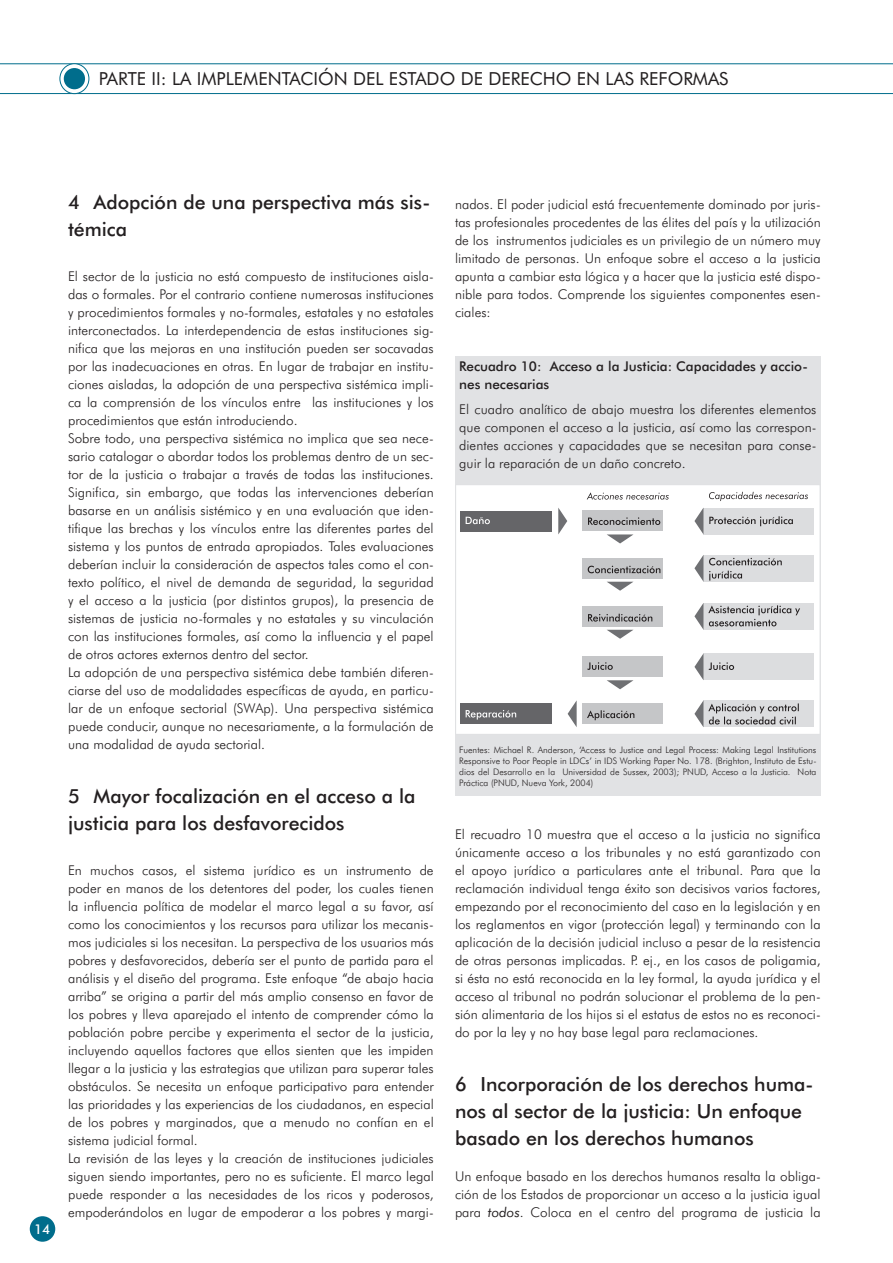
<style>
.page{position:relative;width:893px;height:1263px;background:#fff}
.page>*{position:absolute;margin:0;border:0;box-sizing:border-box;transform-origin:0 0}
._5_Chapo{font:500 19.5px/27px "Futura BT";color:#231f20}
._5_titel{font:18px "Futura BT";color:#231f20}
._6_Texte_courant{font:300 13.5px/18px "Futura BT";color:#231f20;text-align:justify}
._6_Texte_cour_Box{font:300 13.5px/18px "Futura BT";color:#231f20;text-align:justify}
._6_Texte_cour_Box_Al{font:500 13.5px/18px "Futura BT";color:#231f20}
.t1{font:500 13.5px "Futura BT";color:#fff}
.kleinst{font:300 9px/10.8px "Futura BT";color:#231f20;text-align:justify}
.s1{font-weight:400;font-style:italic}
</style>
<div class="page">
<div style="left:455px;top:356px;width:366px;height:440px;background:#e1e2e4"></div>
<div style="left:455px;top:484px;width:366px;height:251px;background:#fff;border:1px solid #e0e1e3"></div>
<hr style="left:0;top:63px;width:893px;height:1px;background:#006d8c">
<hr style="left:0;top:93px;width:893px;height:1px;background:#006d8c">
<svg style="left:60px;top:64px;width:29px;height:30px"></svg>
<div style="left:60px;top:63px;width:29px;height:31px;border:1px solid #006d8c;border-radius:50%"></div>
<div style="left:64px;top:68px;width:21px;height:21px;background:#006d8c;border-radius:50%"></div>
<div style="left:30px;top:1216px;width:25px;height:26px;background:#006d8c;border-radius:50%"></div>
<svg style="left:709px;top:492px;width:99px;height:9px"></svg>
<div style="left:460px;top:511px;width:92px;height:20px;background:#656568"></div>
<div style="left:460px;top:704px;width:92px;height:20px;background:#656568"></div>
<div style="left:583px;top:704px;width:80px;height:20px;background:#c5c6c8"></div>
<div style="left:583px;top:657px;width:80px;height:20px;background:#c5c6c8"></div>
<div style="left:583px;top:606px;width:80px;height:20px;background:#c5c6c8"></div>
<div style="left:583px;top:558px;width:80px;height:21px;background:#c5c6c8"></div>
<div style="left:583px;top:511px;width:80px;height:20px;background:#c5c6c8"></div>
<div style="left:703px;top:700px;width:111px;height:27px;background:#dcdddf"></div>
<div style="left:703px;top:653px;width:111px;height:27px;background:#dcdddf"></div>
<div style="left:703px;top:603px;width:111px;height:27px;background:#dcdddf"></div>
<div style="left:703px;top:555px;width:111px;height:27px;background:#dcdddf"></div>
<div style="left:703px;top:508px;width:111px;height:26px;background:#dcdddf"></div>
<svg style="left:466px;top:710px;width:50px;height:10px"></svg>
<svg style="left:466px;top:517px;width:24px;height:7px"></svg>
<svg style="left:587px;top:710px;width:47px;height:10px"></svg>
<svg style="left:587px;top:662px;width:26px;height:8px"></svg>
<svg style="left:588px;top:614px;width:64px;height:8px"></svg>
<svg style="left:588px;top:566px;width:72px;height:7px"></svg>
<svg style="left:588px;top:517px;width:72px;height:8px"></svg>
<svg style="left:587px;top:492px;width:82px;height:8px"></svg>
<svg style="left:709px;top:571px;width:33px;height:10px"></svg>
<svg style="left:709px;top:558px;width:73px;height:7px"></svg>
<svg style="left:709px;top:516px;width:84px;height:10px"></svg>
<svg style="left:694px;top:508px;width:9px;height:26px"></svg>
<svg style="left:694px;top:556px;width:9px;height:25px"></svg>
<svg style="left:607px;top:582px;width:26px;height:9px"></svg>
<svg style="left:607px;top:534px;width:26px;height:9px"></svg>
<svg style="left:607px;top:630px;width:26px;height:9px"></svg>
<svg style="left:607px;top:680px;width:26px;height:9px"></svg>
<svg style="left:568px;top:700px;width:9px;height:27px"></svg>
<svg style="left:558px;top:508px;width:9px;height:26px"></svg>
<svg style="left:694px;top:603px;width:106px;height:27px"></svg>
<svg style="left:694px;top:653px;width:40px;height:27px"></svg>
<svg style="left:694px;top:700px;width:105px;height:27px"></svg>
<p class="_5_titel" style="left:99px;top:68px;width:629px">PARTE II : LA IMPLEMENTACIÓN DEL ESTADO DE DERECHO EN LAS REFORMAS</p>
<p class="t1" style="left:34px;top:1221px;width:18px">14</p>
<p class="_5_Chapo" style="left:68px;top:189px;width:364px">4 Adopción de una perspectiva más sis&shy;témica</p>
<p class="_6_Texte_courant" style="left:68px;top:267px;width:367px">El sector de la justicia no está compuesto de instituciones aisla&shy;das o formales. Por el contrario contiene numerosas instituciones y procedimientos formales y no-formales, estatales y no estatales interconectados. La interdependencia de estas instituciones sig&shy;nifica que las mejoras en una institución pueden ser socavadas por las inadecuaciones en otras. En lugar de trabajar en institu&shy;ciones aisladas, la adopción de una perspectiva sistémica impli&shy;ca la comprensión de los vínculos entre las instituciones y los procedimientos que están introduciendo.</p>
<p class="_6_Texte_courant" style="left:68px;top:429px;width:367px">Sobre todo, una perspectiva sistémica no implica que sea nece&shy;sario catalogar o abordar todos los problemas dentro de un sec&shy;tor de la justicia o trabajar a través de todas las instituciones.<br>Significa, sin embargo, que todas las intervenciones deberían basarse en un análisis sistémico y en una evaluación que iden&shy;tifique las brechas y los vínculos entre las diferentes partes del sistema y los puntos de entrada apropiados. Tales evaluaciones deberían incluir la consideración de aspectos tales como el con&shy;texto político, el nivel de demanda de seguridad, la seguridad y el acceso a la justicia (por distintos grupos), la presencia de sistemas de justicia no-formales y no estatales y su vinculación con las instituciones formales, así como la influencia y el papel de otros actores externos dentro del sector.</p>
<p class="_6_Texte_courant" style="left:68px;top:663px;width:367px">La adopción de una perspectiva sistémica debe también diferen&shy;ciarse del uso de modalidades específicas de ayuda, en particu&shy;lar de un enfoque sectorial (SWAp). Una perspectiva sistémica puede conducir, aunque no necesariamente, a la formulación de una modalidad de ayuda sectorial.</p>
<p class="_5_Chapo" style="left:68px;top:783px;width:349px">5 Mayor focalización en el acceso a la justicia para los desfavorecidos</p>
<p class="_6_Texte_courant" style="left:68px;top:861px;width:367px">En muchos casos, el sistema jurídico es un instrumento de poder en manos de los detentores del poder, los cuales tienen la influencia política de modelar el marco legal a su favor, así como los conocimientos y los recursos para utilizar los mecanis&shy;mos judiciales si los necesitan. La perspectiva de los usuarios más pobres y desfavorecidos, debería ser el punto de partida para el análisis y el diseño del programa. Este enfoque “de abajo hacia arriba” se origina a partir del más amplio consenso en favor de los pobres y lleva aparejado el intento de comprender cómo la población pobre percibe y experimenta el sector de la justicia, incluyendo aquellos factores que ellos sienten que les impiden llegar a la justicia y las estrategias que utilizan para superar tales obstáculos. Se necesita un enfoque participativo para entender las prioridades y las experiencias de los ciudadanos, en especial de los pobres y marginados, que a menudo no confían en el sistema judicial formal.</p>
<p class="_6_Texte_courant" style="left:68px;top:1149px;width:367px">La revisión de las leyes y la creación de instituciones judiciales siguen siendo importantes, pero no es suficiente. El marco legal puede responder a las necesidades de los ricos y poderosos, empoderándolos en lugar de empoderar a los pobres y margi-</p>
<p class="_6_Texte_courant" style="left:455px;top:195px;width:367px">nados. El poder judicial está frecuentemente dominado por juris&shy;tas profesionales procedentes de las élites del país y la utilización de los instrumentos judiciales es un privilegio de un número muy limitado de personas. Un enfoque sobre el acceso a la justicia apunta a cambiar esta lógica y a hacer que la justicia esté dispo&shy;nible para todos. Comprende los siguientes componentes esen&shy;ciales:</p>
<p class="_6_Texte_cour_Box_Al" style="left:459px;top:357px;width:350px">Recuadro 10: Acceso a la Justicia: Capacidades y accio&shy;nes necesarias</p>
<p class="_6_Texte_cour_Box" style="left:459px;top:400px;width:359px">El cuadro analítico de abajo muestra los diferentes elementos que componen el acceso a la justicia, así como las correspon&shy;dientes acciones y capacidades que se necesitan para conse&shy;guir la reparación de un daño concreto.</p>
<p class="kleinst" style="left:459px;top:744px;width:359px">Fuentes: Michael R. Anderson, ‘Access to Justice and Legal Process: Making Legal Institutions Responsive to Poor People in LDCs’ in IDS Working Paper No. 178. (Brighton, Instituto de Estu&shy;dios del Desarrollo en la Universidad de Sussex, 2003); PNUD, Acceso a la Justicia. Nota Práctica (PNUD, Nueva York, 2004)</p>
<p class="_6_Texte_courant" style="left:455px;top:825px;width:367px">El recuadro 10 muestra que el acceso a la justicia no significa únicamente acceso a los tribunales y no está garantizado con el apoyo jurídico a particulares ante el tribunal. Para que la reclamación individual tenga éxito son decisivos varios factores, empezando por el reconocimiento del caso en la legislación y en los reglamentos en vigor (protección legal) y terminando con la aplicación de la decisión judicial incluso a pesar de la resistencia de otras personas implicadas. P. ej., en los casos de poligamia, si ésta no está reconocida en la ley formal, la ayuda jurídica y el acceso al tribunal no podrán solucionar el problema de la pen&shy;sión alimentaria de los hijos si el estatus de estos no es reconoci&shy;do por la ley y no hay base legal para reclamaciones.</p>
<p class="_5_Chapo" style="left:455px;top:1071px;width:360px">6 I ncorporación de los derechos huma&shy;nos al sector de la justicia: U n enfoque basado en los derechos humanos</p>
<p class="_6_Texte_courant" style="left:455px;top:1167px;width:367px">Un enfoque basado en los derechos humanos resalta la obliga&shy;ción de los Estados de proporcionar un acceso a la justicia igual para <span class="s1">todos</span>. Coloca en el centro del programa de justicia la</p>
</div>
